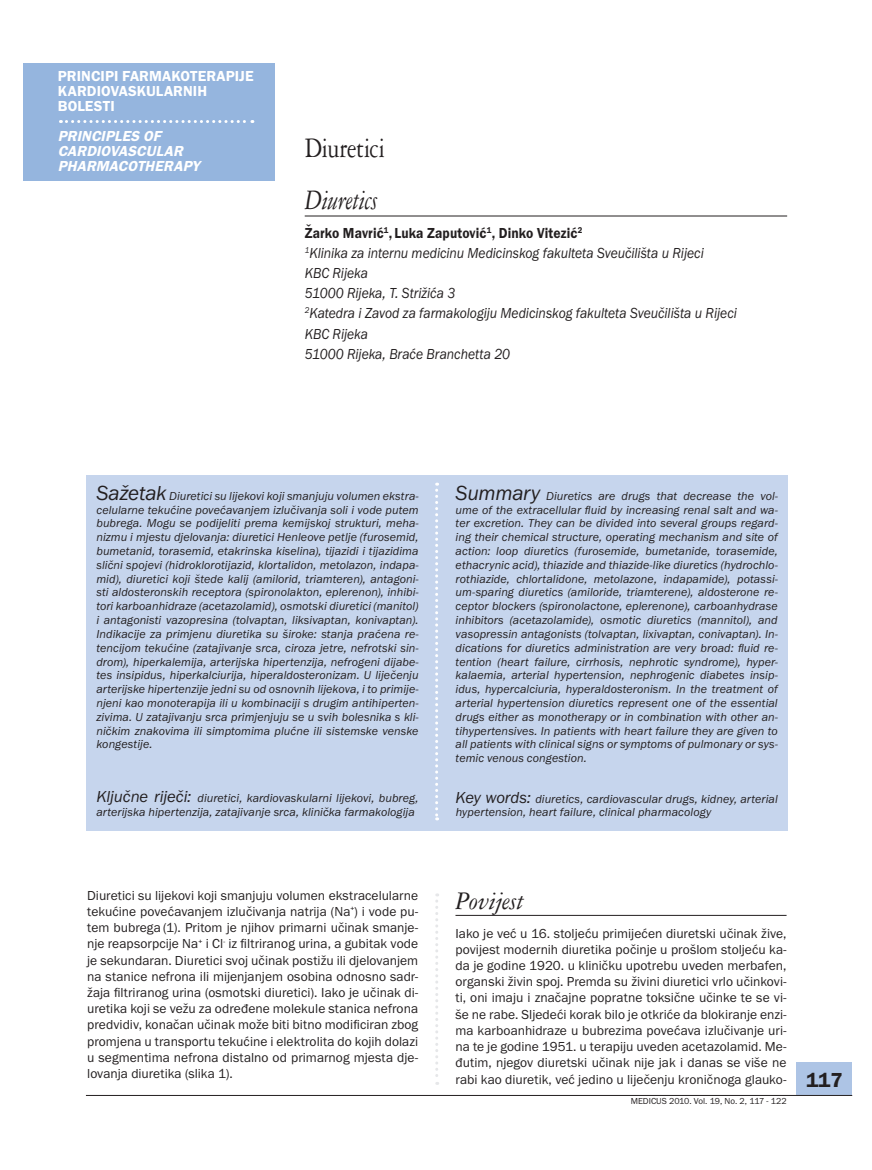
<style>
.page{position:relative;width:872px;height:1170px;background:#fff}
.page>*{position:absolute;margin:0;border:0;box-sizing:border-box;transform-origin:0 0}
.t1{font:30px "Garamond Three";letter-spacing:-.015em;color:#231f20;scale:.8 1}
.t2{font:italic 30px "Garamond Three";letter-spacing:-.015em;color:#231f20;scale:.8 1}
.t3{font:italic 27px "Garamond Three";letter-spacing:-.01em;color:#231f20}
.t4{font:600 21px "Franklin Got ITCM";color:#231f20}
.t5{font:italic 15px/20.1px "Franklin Got ITCM";color:#231f20;scale:.9 1}
.t6{font:600 15px/15px "Franklin Got ITCM";letter-spacing:.005em;color:#fff}
.t7{font:italic 600 15px/15px "Franklin Got ITCM";color:#fff}
.t8{font:13.5px/16.2px "Franklin Got ITCM";color:#231f20;text-align:justify}
.t9{font:italic 12px/13.8px "Franklin Got ITCM";letter-spacing:.005em;color:#231f20;text-align:justify}
.t10{font:9px "Franklin Got ITCM";color:#231f20}
.s1{font-weight:600;font-style:normal}
.s2{font-size:21px}
.s3{font-size:16.5px}
</style>
<div class="page">
<div style="left:796px;top:1062px;width:55px;height:33px;background:#adc4e5"></div>
<hr style="left:86px;top:1094px;width:765px;height:1px;background:#231f20">
<div style="left:23px;top:63px;width:252px;height:117px;background:#95b5de"></div>
<div style="left:86px;top:475px;width:701px;height:355px;background:#c6d5ed"></div>
<svg style="left:435px;top:482px;width:3px;height:338px"></svg>
<svg style="left:60px;top:120px;width:193px;height:3px"></svg>
<svg style="left:435px;top:893px;width:3px;height:191px"></svg>
<hr style="left:455px;top:914px;width:331px;height:1px;background:#231f20">
<hr style="left:304px;top:215px;width:482px;height:1px;background:#231f20">
<p class="t6" style="left:58px;top:69px;width:197px">PRINCIPI FARMAKOTERAPIJE<br>KARDIOVASKULARNIH<br>BOLESTI</p>
<p class="t7" style="left:58px;top:129px;width:147px">PRINCIPLES OF<br>CARDIOVASCULAR<br>PHARMACOTHERAPY</p>
<h1 class="t1" style="left:304px;top:132px;width:102px">Diuretici</h1>
<h1 class="t2" style="left:304px;top:184px;width:93px">Diuretics</h1>
<p class="t5" style="left:304px;top:223px;width:481px"><span class="s1">Žarko Mavrić</span><sup>1</sup><span class="s1">, Luka Zaputović</span><sup>1</sup><span class="s1">, Dinko Vitezić</span><sup>2<br></sup><sup>1</sup>Klinika za internu medicinu Medicinskog fakulteta Sveučilišta u Rijeci<br>KBC Rijeka<br>51000 Rijeka, T. Strižića 3<br><sup>2</sup>Katedra i Zavod za farmakologiju Medicinskog fakulteta Sveučilišta u Rijeci KBC Rijeka<br>51000 Rijeka, Braće Branchetta 20</p>
<p class="t9" style="left:96px;top:489px;width:323px"><span class="s2">Sažetak</span> Diuretici su lijekovi koji smanjuju volumen ekstra&shy;celularne tekućine povećavanjem izlučivanja soli i vode putem bubrega. Mogu se podijeliti prema kemijskoj strukturi, meha&shy;nizmu i mjestu djelovanja: diuretici Henleove petlje (furosemid, bumetanid, torasemid, etakrinska kiselina), tijazidi i tijazidima slični spojevi (hidroklorotijazid, klortalidon, metolazon, indapa&shy;mid), diuretici koji štede kalij (amilorid, triamteren), antagoni&shy;sti aldosteronskih receptora (spironolakton, eplerenon), inhibi&shy;tori karboanhidraze (acetazolamid), osmotski diuretici (manitol) i antagonisti vazopresina (tolvaptan, liksivaptan, konivaptan).<br>Indikacije za primjenu diuretika su široke: stanja praćena re&shy;tencijom tekućine (zatajivanje srca, ciroza jetre, nefrotski sin&shy;drom), hiperkalemija, arterijska hipertenzija, nefrogeni dijabe&shy;tes insipidus, hiperkalciurija, hiperaldosteronizam. U liječenju arterijske hipertenzije jedni su od osnovnih lijekova, i to primije&shy;njeni kao monoterapija ili u kombinaciji s drugim antihiperten&shy;zivima. U zatajivanju srca primjenjuju se u svih bolesnika s kli&shy;ničkim znakovima ili simptomima plućne ili sistemske venske kongestije.</p>
<p class="t9" style="left:96px;top:791px;width:323px"><span class="s3">Ključne riječi:</span> diuretici, kardiovaskularni lijekovi, bubreg, arterijska hipertenzija, zatajivanje srca, klinička farmakologija</p>
<p class="t8" style="left:87px;top:887px;width:332px">Diuretici su lijekovi koji smanjuju volumen ekstracelularne tekućine povećavanjem izlučivanja natrija (Na<sup>+</sup>) i vode pu&shy;tem bubrega (1). Pritom je njihov primarni učinak smanje&shy;nje reapsorpcije Na<sup>+</sup> i Cl<sup>-</sup> iz filtriranog urina, a gubitak vode je sekundaran. Diuretici svoj učinak postižu ili djelovanjem na stanice nefrona ili mijenjanjem osobina odnosno sadr&shy;žaja filtriranog urina (osmotski diuretici). Iako je učinak di&shy;uretika koji se vežu za određene molekule stanica nefrona predvidiv, konačan učinak može biti bitno modificiran zbog promjena u transportu tekućine i elektrolita do kojih dolazi u segmentima nefrona distalno od primarnog mjesta dje&shy;lovanja diuretika (slika 1).</p>
<p class="t9" style="left:455px;top:489px;width:323px"><span class="s2">Summary</span> Diuretics are drugs that decrease the vol&shy;ume of the extracellular fluid by increasing renal salt and wa&shy;ter excretion. They can be divided into several groups regard&shy;ing their chemical structure, operating mechanism and site of action: loop diuretics (furosemide, bumetanide, torasemide, ethacrynic acid), thiazide and thiazide-like diuretics (hydrochlo&shy;rothiazide, chlortalidone, metolazone, indapamide), potassi&shy;um-sparing diuretics (amiloride, triamterene), aldosterone re&shy;ceptor blockers (spironolactone, eplerenone), carboanhydrase inhibitors (acetazolamide), osmotic diuretics (mannitol), and vasopressin antagonists (tolvaptan, lixivaptan, conivaptan). In&shy;dications for diuretics administration are very broad: fluid re&shy;tention (heart failure, cirrhosis, nephrotic syndrome), hyper&shy;kalaemia, arterial hypertension, nephrogenic diabetes insip&shy;idus, hypercalciuria, hyperaldosteronism. In the treatment of arterial hypertension diuretics represent one of the essential drugs either as monotherapy or in combination with other an&shy;tihypertensives. In patients with heart failure they are given to all patients with clinical signs or symptoms of pulmonary or sys&shy;temic venous congestion.</p>
<p class="t9" style="left:455px;top:791px;width:323px"><span class="s3">Key words:</span> diuretics, cardiovascular drugs, kidney, arterial hypertension, heart failure, clinical pharmacology</p>
<h2 class="t3" style="left:455px;top:886px;width:70px">Povijest</h2>
<p class="t8" style="left:455px;top:925px;width:332px">Iako je već u 16. stoljeću primijećen diuretski učinak žive, povijest modernih diuretika počinje u prošlom stoljeću ka&shy;da je godine 1920. u kliničku upotrebu uveden merbafen, organski živin spoj. Premda su živini diuretici vrlo učinkovi&shy;ti, oni imaju i značajne popratne toksične učinke te se vi&shy;še ne rabe. Sljedeći korak bilo je otkriće da blokiranje enzi&shy;ma karboanhidraze u bubrezima povećava izlučivanje uri&shy;na te je godine 1951. u terapiju uveden acetazolamid. Me&shy;đutim, njegov diuretski učinak nije jak i danas se više ne rabi kao diuretik, već jedino u liječenju kroničnoga glauko-</p>
<p class="t10" style="left:630px;top:1095px;width:157px">MEDICUS 2010. Vol. 19, No. 2, 117 - 122</p>
<h3 class="t4" style="left:805px;top:1067px;width:38px">117</h3>
</div>
